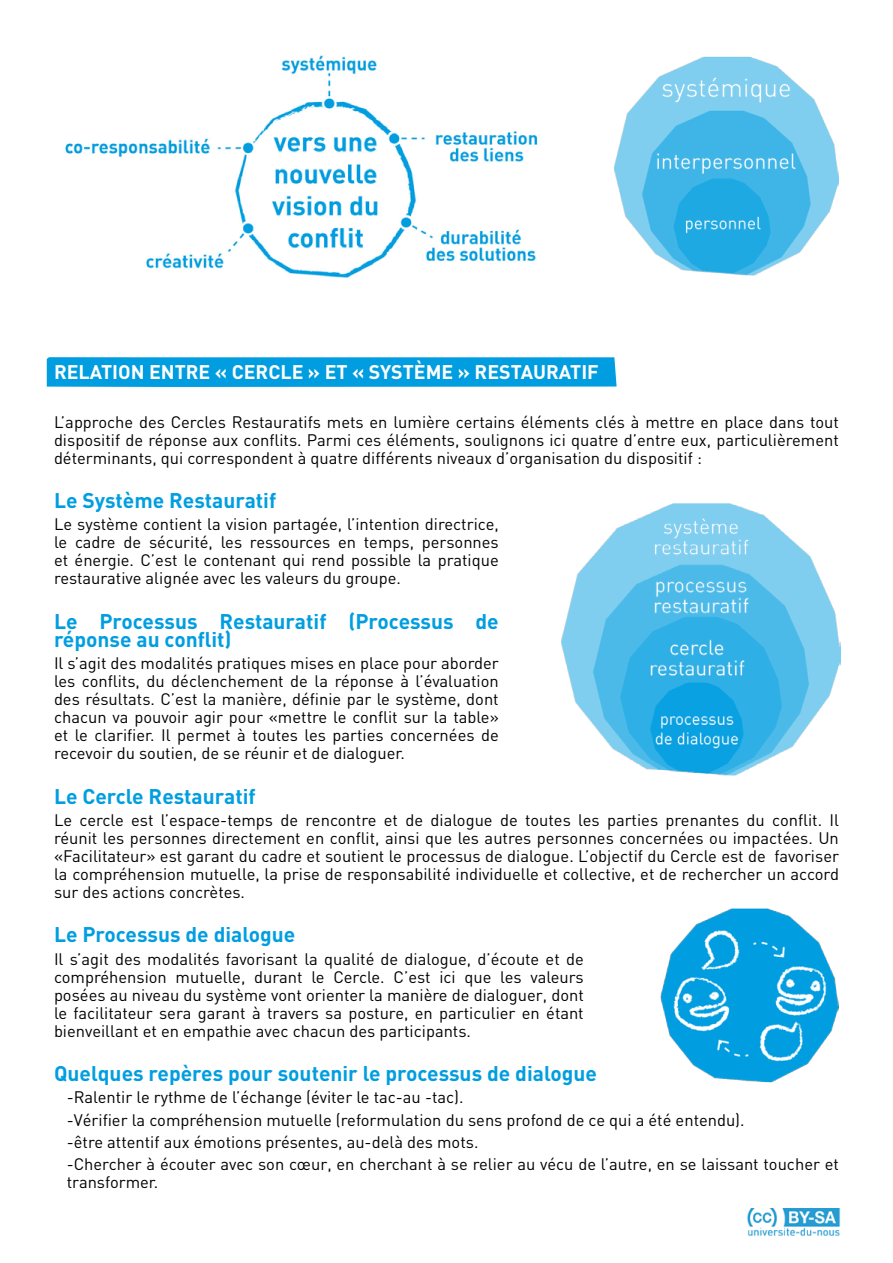
<style>
.page{position:relative;width:893px;height:1263px;background:#fff}
.page>*{position:absolute;margin:0;border:0;box-sizing:border-box;transform-origin:0 0}
.t1{font:700 21px/18px "DIN";color:#009ee0}
.t2{font:700 19.5px "DIN";color:#fff}
.t3{font:16.5px/18px "DIN";color:#000;text-align:justify}
</style>
<div class="page">
<img style="left:747px;top:1209px;width:94px;height:27px">
<div style="left:47px;top:357px;width:570px;height:30px;background:#009ee0"></div>
<img style="left:660px;top:908px;width:179px;height:175px">
<img style="left:561px;top:503px;width:279px;height:273px">
<img style="left:614px;top:56px;width:225px;height:220px">
<img style="left:65px;top:55px;width:473px;height:223px">
<p class="t2" style="left:54px;top:359px;width:546px">Relation entre « Cercle » et « Système » Restaurati f</p>
<p class="t3" style="left:54px;top:412px;width:787px">L’approche des Cercles Restauratifs mets en lumière certains éléments clés à mettre en place dans tout dispositif de réponse aux conflits. Parmi ces éléments, soulignons ici quatre d’entre eux, particulièrement déterminants, qui correspondent à quatre différents niveaux d’organisation du dispositif :</p>
<p class="t1" style="left:54px;top:490px;width:224px">Le Système Restauratif</p>
<p class="t3" style="left:54px;top:515px;width:446px">Le système contient la vision partagée, l’intention directrice, le cadre de sécurité, les ressources en temps, personnes et énergie. C’est le contenant qui rend possible la pratique restaurative alignée avec les valeurs du groupe.</p>
<p class="t1" style="left:54px;top:611px;width:446px">Le Processus Restauratif (Processus de réponse au conflit)</p>
<p class="t3" style="left:54px;top:654px;width:446px">Il s’agit des modalités pratiques mises en place pour aborder les conflits, du déclenchement de la réponse à l’évaluation des résultats. C’est la manière, définie par le système, dont chacun va pouvoir agir pour «mettre le conflit sur la table» et le clarifier. Il permet à toutes les parties concernées de recevoir du soutien, de se réunir et de dialoguer.</p>
<p class="t1" style="left:54px;top:786px;width:203px">Le Cercle Restauratif</p>
<p class="t3" style="left:54px;top:810px;width:787px">Le cercle est l’espace-temps de rencontre et de dialogue de toutes les parties prenantes du conflit. Il réunit les personnes directement en conflit, ainsi que les autres personnes concernées ou impactées. Un «Facilitateur» est garant du cadre et soutient le processus de dialogue. L’objectif du Cercle est de favoriser la compréhension mutuelle, la prise de responsabilité individuelle et collective, et de rechercher un accord sur des actions concrètes.</p>
<p class="t1" style="left:54px;top:925px;width:243px">Le Processus de dialogue</p>
<p class="t3" style="left:54px;top:949px;width:531px">Il s’agit des modalités favorisant la qualité de dialogue, d’écoute et de compréhension mutuelle, durant le Cercle. C’est ici que les valeurs posées au niveau du système vont orienter la manière de dialoguer, dont le facilitateur sera garant à travers sa posture, en particulier en étant bienveillant et en empathie avec chacun des participants.</p>
<p class="t1" style="left:54px;top:1063px;width:544px">Quelques repères pour soutenir le processus de dialogue</p>
<p class="t3" style="left:67px;top:1086px;width:774px;line-height:22.2px;text-align:left">-Ralentir le rythme de l’échange (éviter le tac-au -tac).<br>-Vérifier la compréhension mutuelle (reformulation du sens profond de ce qui a été entendu).<br>-être attentif aux émotions présentes, au-delà des mots.<br>-Chercher à écouter avec son cœur, en cherchant à se relier au vécu de l’autre, en se laissant toucher et</p>
<p class="t3" style="left:67px;top:1173px;width:93px">transformer.</p>
</div>
